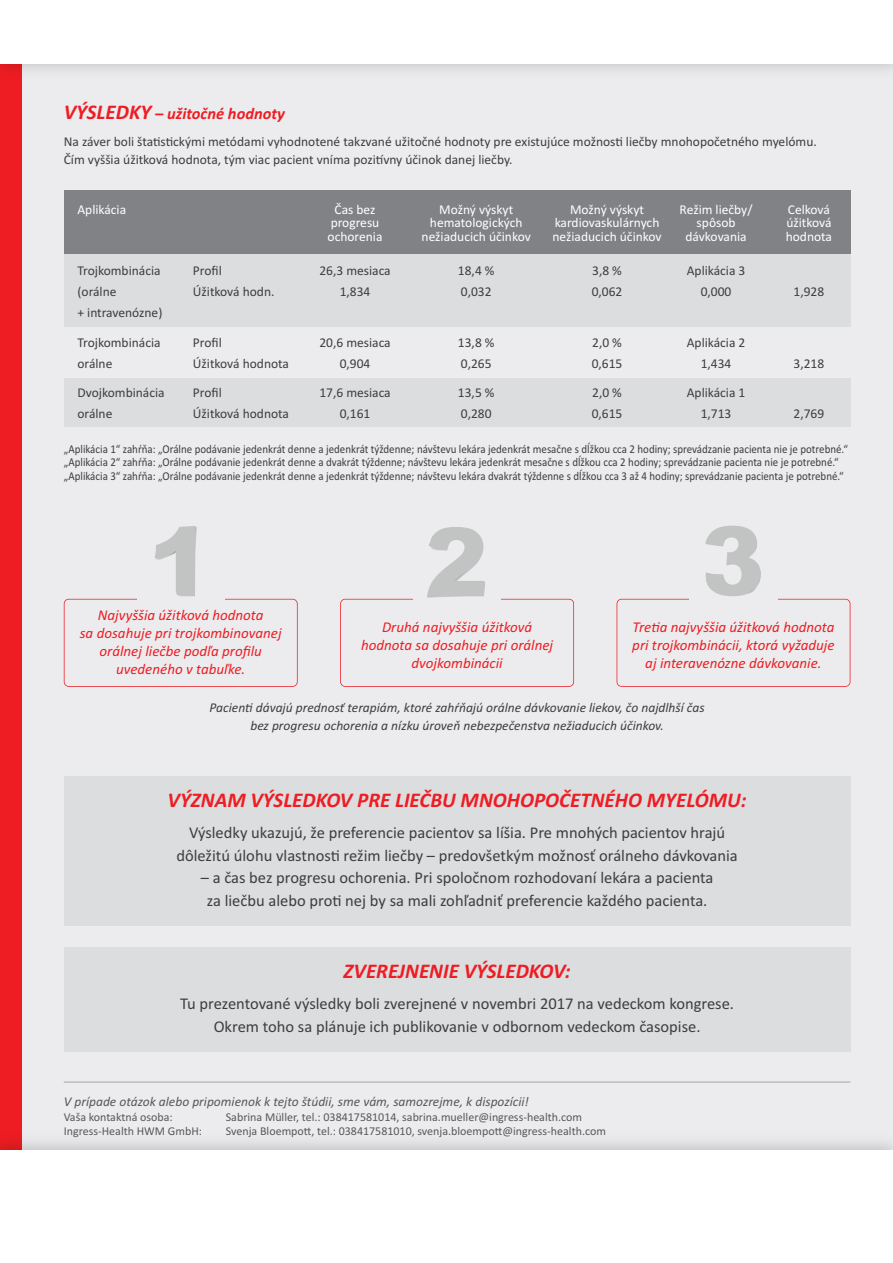
<style>
.page{position:relative;width:893px;height:1263px;background:#ececee}
.page>*{position:absolute;margin:0;border:0;box-sizing:border-box;transform-origin:0 0}
.t1{font:italic 700 21px "Calibri";color:#ee1d23}
.t2{font:16.5px/22.5px "Calibri";color:#3e3e3f;text-align:center}
.t3{font:italic 700 16.5px "Calibri";color:#ee1d23}
.t4{font:italic 15px/18px "Calibri";color:#ee1d23;text-align:center}
.t5{font:13.5px/18px "Calibri";color:#3e3e3f}
.t6{font:13.5px "Calibri";color:#fff}
.t7{font:italic 13.5px/18px "Calibri";color:#3e3e3f;text-align:center}
.t8{font:italic 13.5px "Calibri";color:#57585a}
.t9{font:12px/13.5px "Calibri";color:#3e3e3f;scale:.91 1}
.t10{font:12px "Calibri";color:#57585a}
.s1{font-size:21px}
</style>
<div class="page">
<div style="left:0;top:0;width:21px;height:1263px;background:#ee1d23"></div>
<img style="left:0;top:1130px;width:893px;height:21px">
<div style="left:0;top:1151px;width:893px;height:112px;background:#fff"></div>
<img style="left:0;top:64px;width:893px;height:18px">
<div style="left:0;top:0;width:893px;height:64px;background:#fff"></div>
<hr style="left:64px;top:1081px;width:786px;height:2px;background:#bcbdc0">
<div style="left:64px;top:193px;width:786px;height:234px;background:#dcdddf"></div>
<div style="left:64px;top:776px;width:786px;height:150px;background:#dcdddf"></div>
<div style="left:64px;top:947px;width:786px;height:105px;background:#dcdddf"></div>
<div style="left:64px;top:327px;width:786px;height:50px;background:#ececee"></div>
<div style="left:64px;top:190px;width:786px;height:64px;background:#808285"></div>
<div style="left:64px;top:599px;width:234px;height:88px;border:2px solid #ee1d23;border-radius:5px"></div>
<div style="left:137px;top:518px;width:87px;height:87px;background:#ececee"></div>
<svg style="left:154px;top:526px;width:43px;height:71px"></svg>
<div style="left:340px;top:599px;width:234px;height:88px;border:2px solid #ee1d23;border-radius:5px"></div>
<div style="left:413px;top:518px;width:88px;height:87px;background:#ececee"></div>
<svg style="left:427px;top:527px;width:58px;height:71px"></svg>
<div style="left:617px;top:599px;width:233px;height:88px;border:2px solid #ee1d23;border-radius:5px"></div>
<div style="left:690px;top:518px;width:87px;height:87px;background:#ececee"></div>
<svg style="left:705px;top:526px;width:56px;height:70px"></svg>
<p class="t3" style="left:64px;top:104px;width:223px"><span class="s1">VÝSLEDKY</span> – užitočné hodnoty</p>
<p class="t5" style="left:64px;top:132px;width:755px">Na záver boli štatistickými metódami vyhodnotené takzvané užitočné hodnoty pre existujúce možnosti liečby mnohopočetného myelómu.<br>Čím vyššia úžitková hodnota, tým viac pacient vníma pozitívny účinok danej liečby.</p>
<p class="t6" style="left:77px;top:201px;width:50px">Aplikácia</p>
<p class="t6" style="left:335px;top:201px;width:43px">Čas bez</p>
<p class="t6" style="left:439px;top:201px;width:76px">Možný výskyt</p>
<p class="t6" style="left:570px;top:201px;width:76px">Možný výskyt</p>
<p class="t6" style="left:680px;top:201px;width:74px">Režim liečby/</p>
<p class="t6" style="left:788px;top:201px;width:44px">Celková</p>
<p class="t6" style="left:331px;top:214px;width:50px">progresu</p>
<p class="t6" style="left:430px;top:214px;width:94px">hematologických</p>
<p class="t6" style="left:555px;top:214px;width:106px">kardiovaskulárnych</p>
<p class="t6" style="left:697px;top:214px;width:40px">spôsob</p>
<p class="t6" style="left:786px;top:214px;width:47px">úžitková</p>
<p class="t6" style="left:328px;top:228px;width:56px">ochorenia</p>
<p class="t6" style="left:422px;top:228px;width:111px">nežiaducich účinkov</p>
<p class="t6" style="left:552px;top:228px;width:111px">nežiaducich účinkov</p>
<p class="t6" style="left:685px;top:228px;width:63px">dávkovania</p>
<p class="t6" style="left:786px;top:228px;width:48px">hodnota</p>
<p class="t5" style="left:77px;top:261px;width:85px">Trojkombinácia</p>
<p class="t5" style="left:193px;top:261px;width:30px">Profil</p>
<p class="t5" style="left:319px;top:261px;width:73px">26,3 mesiaca</p>
<p class="t5" style="left:458px;top:261px;width:38px">18,4 %</p>
<p class="t5" style="left:592px;top:261px;width:31px">3,8 %</p>
<p class="t5" style="left:687px;top:261px;width:60px">Aplikácia 3</p>
<p class="t5" style="left:77px;top:282px;width:41px">(orálne</p>
<p class="t5" style="left:193px;top:282px;width:83px">Úžitková hodn.</p>
<p class="t5" style="left:340px;top:282px;width:32px">1,834</p>
<p class="t5" style="left:461px;top:282px;width:32px">0,032</p>
<p class="t5" style="left:592px;top:282px;width:32px">0,062</p>
<p class="t5" style="left:701px;top:282px;width:32px">0,000</p>
<p class="t5" style="left:794px;top:282px;width:32px">1,928</p>
<p class="t5" style="left:77px;top:298px;width:86px;line-height:29.5px">+ intravenózne)<br>Trojkombinácia</p>
<p class="t5" style="left:193px;top:333px;width:30px">Profil</p>
<p class="t5" style="left:319px;top:333px;width:73px">20,6 mesiaca</p>
<p class="t5" style="left:458px;top:333px;width:38px">13,8 %</p>
<p class="t5" style="left:592px;top:333px;width:31px">2,0 %</p>
<p class="t5" style="left:687px;top:333px;width:60px">Aplikácia 2</p>
<p class="t5" style="left:77px;top:354px;width:36px">orálne</p>
<p class="t5" style="left:193px;top:354px;width:98px">Úžitková hodnota</p>
<p class="t5" style="left:340px;top:354px;width:32px">0,904</p>
<p class="t5" style="left:461px;top:354px;width:32px">0,265</p>
<p class="t5" style="left:592px;top:354px;width:32px">0,615</p>
<p class="t5" style="left:701px;top:354px;width:32px">1,434</p>
<p class="t5" style="left:794px;top:354px;width:32px">3,218</p>
<p class="t5" style="left:77px;top:383px;width:89px">Dvojkombinácia</p>
<p class="t5" style="left:193px;top:383px;width:30px">Profil</p>
<p class="t5" style="left:319px;top:383px;width:73px">17,6 mesiaca</p>
<p class="t5" style="left:458px;top:383px;width:38px">13,5 %</p>
<p class="t5" style="left:592px;top:383px;width:31px">2,0 %</p>
<p class="t5" style="left:687px;top:383px;width:60px">Aplikácia 1</p>
<p class="t5" style="left:77px;top:404px;width:36px">orálne</p>
<p class="t5" style="left:193px;top:404px;width:98px">Úžitková hodnota</p>
<p class="t5" style="left:340px;top:404px;width:32px">0,161</p>
<p class="t5" style="left:461px;top:404px;width:32px">0,280</p>
<p class="t5" style="left:592px;top:404px;width:32px">0,615</p>
<p class="t5" style="left:701px;top:404px;width:32px">1,713</p>
<p class="t5" style="left:794px;top:404px;width:32px">2,769</p>
<p class="t9" style="left:64px;top:442px;width:863px">„Aplikácia 1“ zahŕňa: „Orálne podávanie jedenkrát denne a jedenkrát týždenne; návštevu lekára jedenkrát mesačne s dĺžkou cca 2 hodiny; sprevádzanie pacienta nie je potrebné.“ „Aplikácia 2“ zahŕňa: „Orálne podávanie jedenkrát denne a dvakrát týždenne; návštevu lekára jedenkrát mesačne s dĺžkou cca 2 hodiny; sprevádzanie pacienta nie je potrebné.“ „Aplikácia 3“ zahŕňa: „Orálne podávanie jedenkrát denne a jedenkrát týždenne; návštevu lekára dvakrát týždenne s dĺžkou cca 3 až 4 hodiny; sprevádzanie pacienta je potrebné.“</p>
<p class="t4" style="left:80px;top:606px;width:203px">Najvyššia úžitková hodnota<br>sa dosahuje pri trojkombinovanej orálnej liečbe podľa profilu uvedeného v tabuľke.</p>
<p class="t4" style="left:361px;top:618px;width:194px">Druhá najvyššia úžitková hodnota sa dosahuje pri orálnej dvojkombinácii</p>
<p class="t4" style="left:632px;top:618px;width:204px">Tretia najvyššia úžitková hodnota pri trojkombinácii, ktorá vyžaduje aj interavenózne dávkovanie.</p>
<p class="t7" style="left:210px;top:698px;width:497px">Pacienti dávajú prednosť terapiám, ktoré zahŕňajú orálne dávkovanie liekov, čo najdlhší čas bez progresu ochorenia a nízku úroveň nebezpečenstva nežiaducich účinkov.</p>
<h1 class="t1" style="left:168px;top:788px;width:580px">VÝZNAM VÝSLEDKOV PRE LIEČBU MNOHOPOČETNÉHO MYELÓMU:</h1>
<p class="t2" style="left:176px;top:821px;width:563px">Výsledky ukazujú, že preferencie pacientov sa líšia. Pre mnohých pacientov hrajú dôležitú úlohu vlastnosti režim liečby – predovšetkým možnosť orálneho dávkovania</p>
<p class="t2" style="left:201px;top:866px;width:514px">– a čas bez progresu ochorenia. Pri spoločnom rozhodovaní lekára a pacienta za liečbu alebo proti nej by sa mali zohľadniť preferencie každého pacienta.</p>
<h1 class="t1" style="left:344px;top:959px;width:229px">ZVEREJNENIE VÝSLEDKOV:</h1>
<p class="t2" style="left:180px;top:992px;width:555px">Tu prezentované výsledky boli zverejnené v novembri 2017 na vedeckom kongrese.<br>Okrem toho sa plánuje ich publikovanie v odbornom vedeckom časopise.</p>
<p class="t8" style="left:64px;top:1093px;width:467px">V prípade otázok alebo pripomienok k tejto štúdii, sme vám, samozrejme, k dispozícii!</p>
<p class="t10" style="left:64px;top:1110px;width:111px">Vaša kontaktná osoba:</p>
<p class="t10" style="left:226px;top:1110px;width:358px">Sabrina Müller, tel.: 038417581014, sabrina.mueller@ingress-health.com</p>
<p class="t10" style="left:64px;top:1124px;width:140px">Ingress-Health HWM GmbH:</p>
<p class="t10" style="left:226px;top:1124px;width:382px">Svenja Bloempott, tel.: 038417581010, svenja.bloempott@ingress-health.com</p>
</div>
